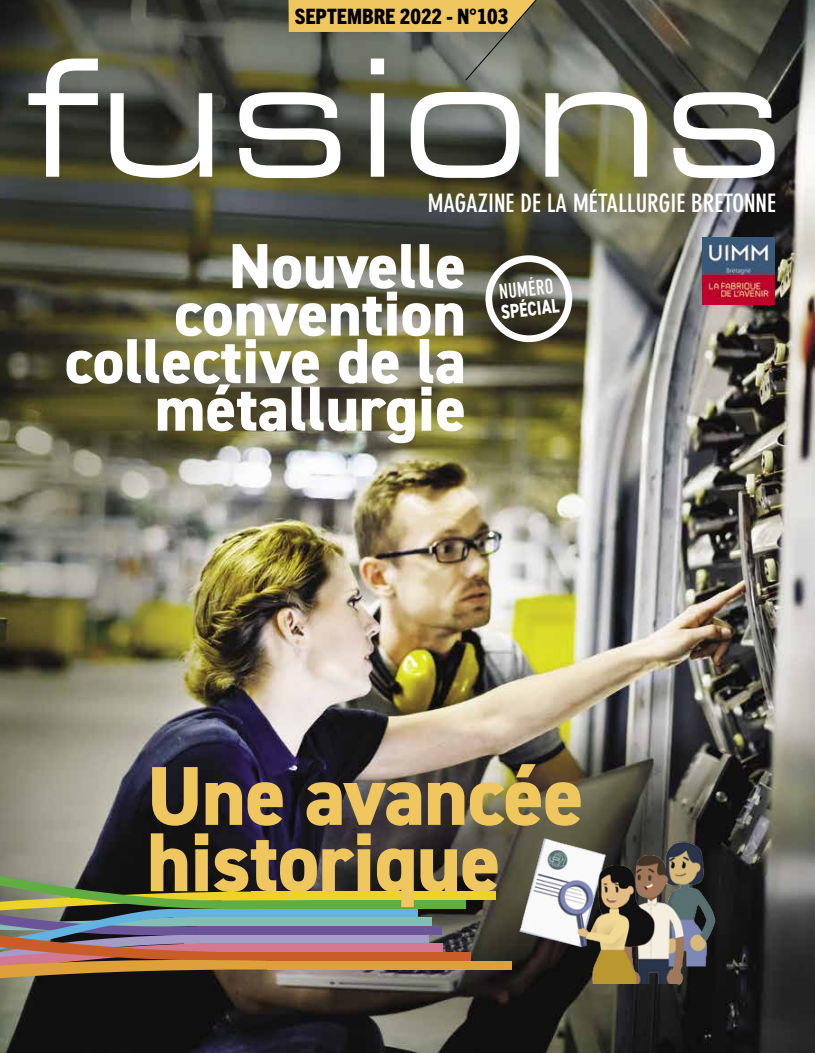
<style>
.page{position:relative;width:815px;height:1053px;background:#fff}
.page>*{position:absolute;margin:0;border:0;box-sizing:border-box;transform-origin:0 0}
.t1{font:expanded 162.5px "Square 721 BT";letter-spacing:.015em;color:#fff}
.t2{font:800 83.75px/66.2px "DIN2014";letter-spacing:-.01em;color:#f0c75f}
.t3{font:800 63.75px/47.5px "DIN2014";color:#fff;text-align:right}
.t4{font:700 condensed 25px "DIN Neuzeit Grotesk";color:#fff}
.t5{font:800 condensed 21.25px "Trade Gothic Next LT Pro";color:#000}
.t6{font:21.25px "DIN Condensed";color:#fff;scale:.89 1}
.t7{font:800 20px "DIN2014";color:#fff;scale:.77 1}
</style>
<div class="page">
<img style="left:0;top:0;width:815px;height:1052px">
<img style="left:703px;top:237px;width:71px;height:67px">
<svg style="left:289px;top:0;width:257px;height:81px"></svg>
<img style="left:508px;top:820px;width:212px;height:163px">
<div style="left:251px;top:891px;width:245px;height:9px;background:#ecd229"></div>
<div style="left:227px;top:952px;width:244px;height:8px;background:#ca5d27"></div>
<div style="left:267px;top:960px;width:245px;height:9px;background:#dda03a"></div>
<svg style="left:0;top:854px;width:467px;height:197px"></svg>
<div style="left:485px;top:255px;width:87px;height:87px;border:7px solid #fff;border-radius:50%"></div>
<p class="t5" style="left:295px;top:1px;width:215px">SEPTEMBRE 2022 - N°103</p>
<h1 class="t1" style="left:26px;top:21px;width:764px">fusions</h1>
<p class="t4" style="left:428px;top:189px;width:350px">MAGAZINE DE LA MÉTALLURGIE BRETONNE</p>
<p class="t3" style="left:65px;top:242px;width:403px">Nouvelle convention collective de la métallurgie</p>
<p class="t6" style="left:498px;top:280px;width:63px;rotate:-6deg">NUMÉRO</p>
<p class="t7" style="left:500px;top:298px;width:77px;rotate:-6deg">SPÉCIAL</p>
<h2 class="t2" style="left:147px;top:763px;width:438px">Une avancée historique</h2>
</div>
